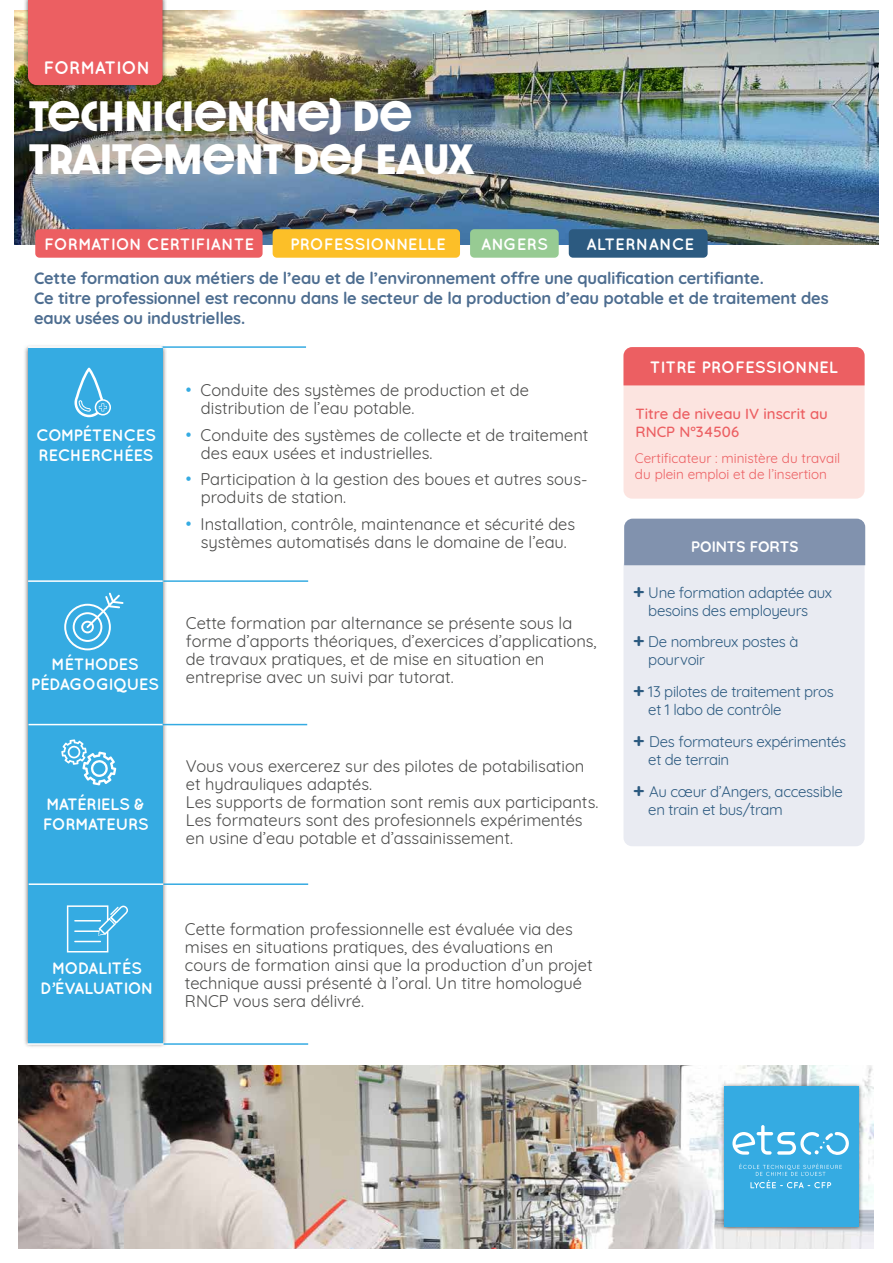
<style>
.page{position:relative;width:893px;height:1263px;background:#fff}
.page>*{position:absolute;margin:0;border:0;box-sizing:border-box;transform-origin:0 0}
.t1{font:700 36px/43.2px "Dazzle Unicase";color:#fff}
.t2{font:700 18px "Quicksand";letter-spacing:-.01em;color:#fff}
.t3{font:16.5px/18px "Quicksand";color:#4a4a49}
.t4{font:700 16.5px/19.8px "Quicksand";letter-spacing:-.01em;color:#4d6d90}
.t5{font:700 16.5px/19.8px "Quicksand";letter-spacing:-.03em;color:#fff}
.t6{font:700 16.5px "Quicksand";color:#fff}
.t7{font:700 15.15px "Quicksand";color:#fff}
.t8{font:15px/18px "Quicksand";letter-spacing:-.02em;color:#2c5a80}
.t9{font:500 15px/18px "Quicksand";color:#ec5f62}
.t10{font:13.5px/16.2px "Quicksand";color:#ec5f62}
.s1{color:#35abe2}
.s2{font-weight:700;font-size:19.5px}
</style>
<div class="page">
<div style="left:623px;top:557px;width:242px;height:289px;background:#e9ebf2;border-radius:9px"></div>
<div style="left:624px;top:519px;width:241px;height:46px;background:#8192ae"></div>
<img style="left:19px;top:1065px;width:854px;height:183px">
<img style="left:14px;top:11px;width:865px;height:234px">
<div style="left:623px;top:348px;width:242px;height:151px;background:#fce4e0;border-radius:9px"></div>
<div style="left:623px;top:347px;width:242px;height:38px;background:#ec5f62"></div>
<div style="left:23px;top:0;width:144px;height:90px;background:#000;opacity:.55"></div>
<div style="left:28px;top:0;width:135px;height:85px;background:#ec5f62"></div>
<div style="left:23px;top:344px;width:144px;height:704px;background:#000;opacity:.55"></div>
<div style="left:28px;top:348px;width:135px;height:696px;background:#35abe2"></div>
<hr style="left:28px;top:580px;width:135px;height:2px;background:#fff">
<hr style="left:29px;top:724px;width:134px;height:1px;background:#fff">
<svg style="left:74px;top:368px;width:37px;height:49px"></svg>
<hr style="left:29px;top:883px;width:134px;height:2px;background:#fff">
<hr style="left:27px;top:1043px;width:137px;height:2px;background:#fff">
<hr style="left:161px;top:346px;width:145px;height:2px;background:#35abe2">
<hr style="left:163px;top:580px;width:145px;height:2px;background:#35abe2">
<hr style="left:163px;top:724px;width:144px;height:1px;background:#35abe2">
<hr style="left:163px;top:883px;width:145px;height:2px;background:#35abe2">
<hr style="left:163px;top:1043px;width:145px;height:2px;background:#35abe2">
<svg style="left:61px;top:739px;width:55px;height:46px"></svg>
<svg style="left:64px;top:592px;width:60px;height:58px"></svg>
<svg style="left:67px;top:905px;width:61px;height:47px"></svg>
<hr style="left:28px;top:346px;width:135px;height:2px;background:#fff">
<div style="left:35px;top:229px;width:228px;height:29px;background:#ec5f62;border-radius:4px"></div>
<div style="left:273px;top:229px;width:187px;height:29px;background:#fcbf28;border-radius:4px"></div>
<div style="left:470px;top:229px;width:89px;height:29px;background:#97cb93;border-radius:4px"></div>
<div style="left:720px;top:1082px;width:143px;height:149px;background:#000;opacity:.55"></div>
<div style="left:724px;top:1087px;width:135px;height:140px;background:#35abe2"></div>
<svg style="left:732px;top:1125px;width:117px;height:30px"></svg>
<svg style="left:739px;top:1164px;width:103px;height:24px"></svg>
<div style="left:569px;top:229px;width:139px;height:29px;background:#2c5a80;border-radius:4px"></div>
<p class="t2" style="left:43px;top:57px;width:108px">FORMATION</p>
<h1 class="t1" style="left:29px;top:95px;width:446px">TECHNICIEN(NE) DE<br>TRAITEMENT DES EAUX</h1>
<p class="t6" style="left:44px;top:234px;width:212px">FORMATION CERTIFIANTE</p>
<p class="t6" style="left:290px;top:234px;width:157px">PROFESSIONNELLE</p>
<p class="t5" style="left:481px;top:234px;width:69px">ANGERS</p>
<p class="t6" style="left:586px;top:234px;width:110px">ALTERNANCE</p>
<p class="t4" style="left:34px;top:269px;width:796px">Cette formation aux métiers de l’eau et de l’environnement offre une qualification certifiante.<br>Ce titre professionnel est reconnu dans le secteur de la production d’eau potable et de traitement des eaux usées ou industrielles.</p>
<p class="t5" style="left:36px;top:425px;width:122px">COMPÉTENCES<br>RECHERCHÉES</p>
<p class="t5" style="left:31px;top:654px;width:130px;text-align:center">MÉTHODES<br>PÉDAGOGIQUES</p>
<p class="t5" style="left:43px;top:794px;width:108px">MATÉRIELS &amp;<br>FORMATEURS</p>
<p class="t3" style="left:201px;top:380px;width:330px;text-indent:-15px"><span class="s1">•</span> Conduite des systèmes de production et de distribution de l’eau potable.</p>
<p class="t3" style="left:201px;top:424px;width:389px;text-indent:-15px"><span class="s1">•</span> Conduite des systèmes de collecte et de traitement des eaux usées et industrielles.</p>
<p class="t3" style="left:201px;top:471px;width:388px;text-indent:-15px"><span class="s1">•</span> Participation à la gestion des boues et autres sous&shy;produits de station.</p>
<p class="t3" style="left:186px;top:516px;width:391px;text-align:center"><span class="s1">•</span> Installation, contrôle, maintenance et sécurité des systèmes automatisés dans le domaine de l’eau.</p>
<p class="t3" style="left:186px;top:615px;width:412px">Cette formation par alternance se présente sous la forme d’apports théoriques, d’exercices d’applications, de travaux pratiques, et de mise en situation en entreprise avec un suivi par tutorat.</p>
<p class="t3" style="left:186px;top:758px;width:414px">Vous vous exercerez sur des pilotes de potabilisation et hydrauliques adaptés.<br>Les supports de formation sont remis aux participants.<br>Les formateurs sont des profesionnels expérimentés en usine d’eau potable et d’assainissement.</p>
<p class="t5" style="left:40px;top:958px;width:115px;text-align:center">MODALITÉS<br>D’ÉVALUATION</p>
<p class="t3" style="left:185px;top:921px;width:409px">Cette formation professionnelle est évaluée via des mises en situations pratiques, des évaluations en cours de formation ainsi que la production d’un projet technique aussi présenté à l’oral. Un titre homologué RNCP vous sera délivré.</p>
<p class="t6" style="left:650px;top:358px;width:190px">TITRE PROFESSIONNEL</p>
<p class="t9" style="left:635px;top:405px;width:194px">Titre de niveau IV inscrit au<br>RNCP N°34506</p>
<p class="t10" style="left:635px;top:448px;width:207px">Certificateur : ministère du travail du plein emploi et de l’insertion</p>
<p class="t7" style="left:691px;top:538px;width:109px">POINTS FORTS</p>
<p class="t8" style="left:633px;top:584px;width:200px;text-align:center"><span class="s2">+</span> Une formation adaptée aux besoins des employeurs</p>
<p class="t8" style="left:648px;top:634px;width:152px;text-indent:-15px"><span class="s2">+</span> De nombreux postes à pourvoir</p>
<p class="t8" style="left:648px;top:684px;width:187px;text-indent:-15px"><span class="s2">+</span> 13 pilotes de traitement pros et 1 labo de contrôle</p>
<p class="t8" style="left:648px;top:734px;width:199px;text-indent:-15px"><span class="s2">+</span> Des formateurs expérimentés et de terrain</p>
<p class="t8" style="left:648px;top:784px;width:196px;text-indent:-15px"><span class="s2">+</span> Au cœur d’Angers, accessible en train et bus/tram</p>
</div>
